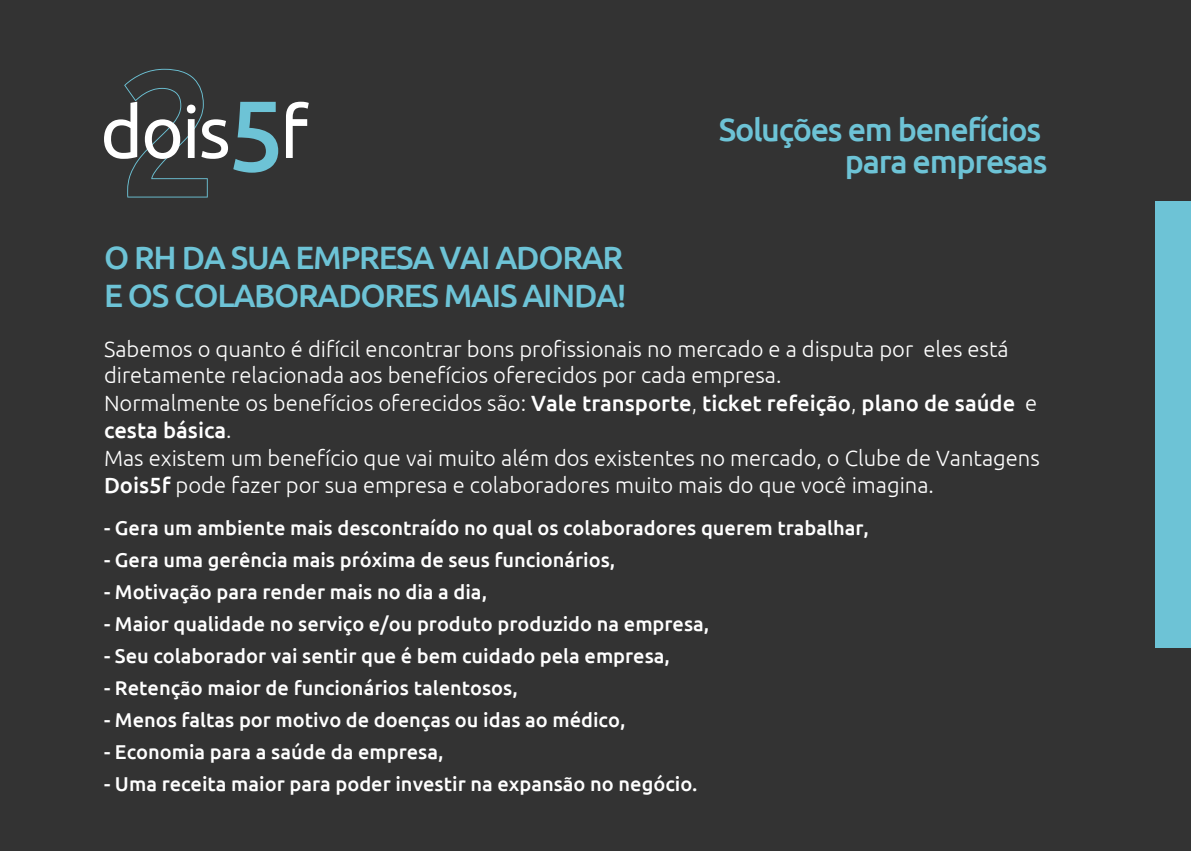
<style>
.page{position:relative;width:1191px;height:851px;background:#fff}
.page>*{position:absolute;margin:0;border:0;box-sizing:border-box;transform-origin:0 0}
.t1{font:500 32.2px/38.8px "Ubuntu";letter-spacing:-.04em;color:#6dc3d6}
.t2{font:300 22px/26.4px "Ubuntu";color:#fff}
.t3{font:500 22px/26.4px "Ubuntu";color:#fff}
.t4{font:500 20px "Ubuntu";color:#fff}
.s1{font-weight:300}
.s2{font-weight:500}
</style>
<div class="page">
<div style="left:0;top:0;width:1191px;height:850px;background:#333"></div>
<svg style="left:104px;top:69px;width:205px;height:128px"></svg>
<div style="left:1155px;top:201px;width:36px;height:447px;background:#6dc3d6"></div>
<h1 class="t1" style="left:104px;top:236px;width:524px">O RH DA SUA EMPRESA VAI ADORAR<br>E OS COLABORADORES MAIS AINDA!</h1>
<h1 class="t1" style="left:719px;top:113px;width:330px;line-height:32px;text-align:right">Soluções em benefícios para empresas</h1>
<p class="t2" style="left:104px;top:335px;width:906px">Sabemos o quanto é difícil encontrar bons profissionais no mercado e a disputa por eles está diretamente relacionada aos benefícios oferecidos por cada empresa.</p>
<p class="t3" style="left:104px;top:389px;width:934px"><span class="s1">Normalmente os benefícios oferecidos são:</span> Vale transporte<span class="s1">,</span> ticket refeição<span class="s1">,</span> plano de saúde <span class="s1">e </span>cesta básica<span class="s1">.</span></p>
<p class="t2" style="left:104px;top:444px;width:937px">Mas existem um benefício que vai muito além dos existentes no mercado, o Clube de Vantagens<br><span class="s2">Dois5f</span> pode fazer por sua empresa e colaboradores muito mais do que você imagina.</p>
<p class="t4" style="left:104px;top:515px;width:766px">- Gera um ambiente mais descontraído no qual os colaboradores querem trabalhar,</p>
<p class="t4" style="left:104px;top:547px;width:513px">- Gera uma gerência mais próxima de seus funcionários,</p>
<p class="t4" style="left:104px;top:579px;width:384px">- Motivação para render mais no dia a dia,</p>
<p class="t4" style="left:104px;top:611px;width:606px">- Maior qualidade no serviço e/ou produto produzido na empresa,</p>
<p class="t4" style="left:104px;top:643px;width:567px">- Seu colaborador vai sentir que é bem cuidado pela empresa,</p>
<p class="t4" style="left:104px;top:675px;width:415px">- Retenção maior de funcionários talentosos,</p>
<p class="t4" style="left:104px;top:707px;width:523px">- Menos faltas por motivo de doenças ou idas ao médico,</p>
<p class="t4" style="left:104px;top:739px;width:341px">- Economia para a saúde da empresa,</p>
<p class="t4" style="left:104px;top:771px;width:595px">- Uma receita maior para poder investir na expansão no negócio.</p>
</div>
